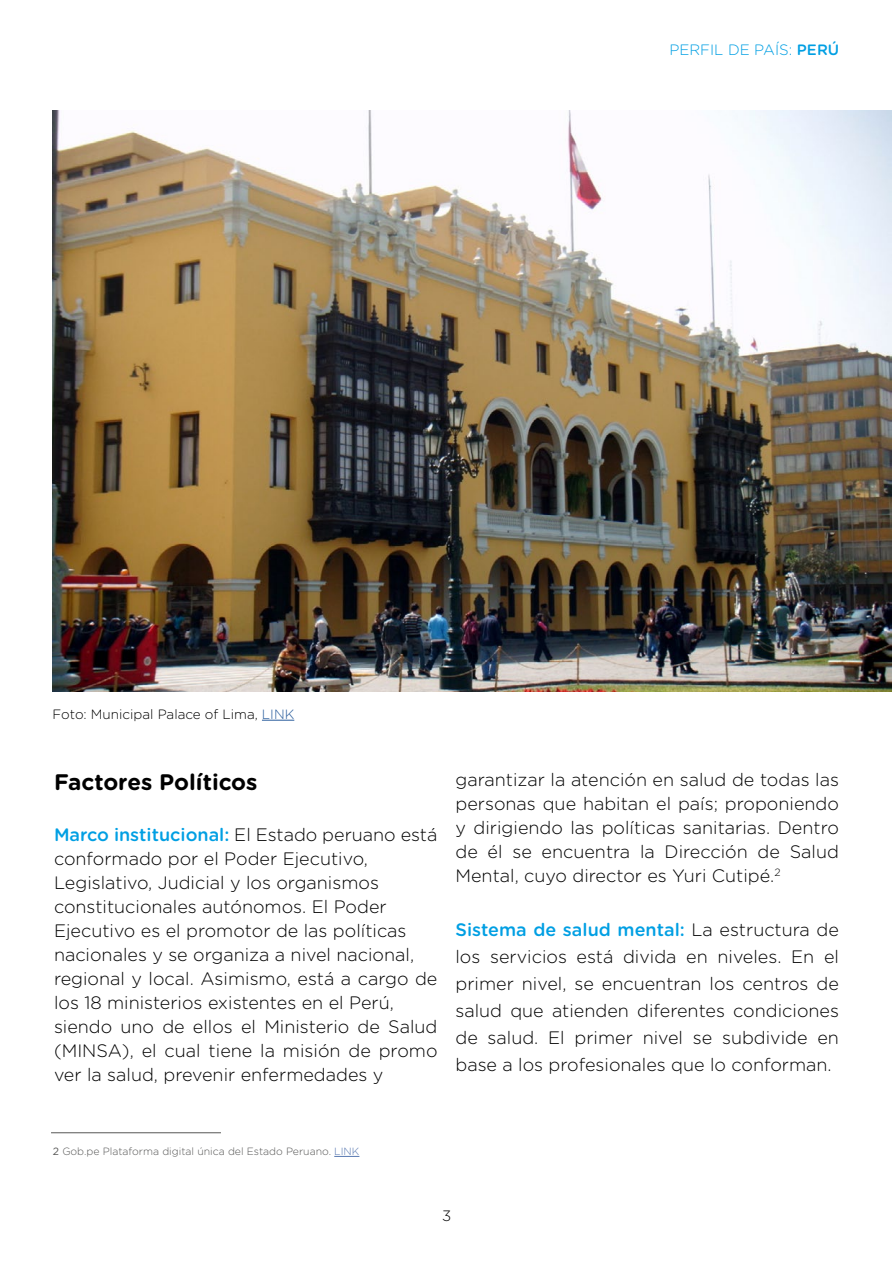
<style>
.page{position:relative;width:893px;height:1263px;background:#fff}
.page>*{position:absolute;margin:0;border:0;box-sizing:border-box;transform-origin:0 0}
.t1{font:700 22.5px "Gotham Rounded";color:#000}
.t2{font:300 18px/24px "Gotham Rounded";color:#000;text-align:justify}
.t3{font:300 15px "Gotham Rounded";color:#009fe3}
.t4{font:300 15px "Gotham Rounded";color:#000}
.t5{font:300 13.5px "Gotham Rounded";color:#000}
.t6{font:300 10.5px "Gotham Rounded";color:#575756}
.s1{font-weight:500}
.s2{color:#275b9b}
.s3{font-weight:500;color:#009fe3}
.s4{font-weight:400}
.s5{color:#5576af}
</style>
<div class="page">
<svg style="left:334px;top:1156px;width:25px;height:1px"></svg>
<hr style="left:51px;top:1132px;width:170px;height:1px;background:#575756">
<hr style="left:262px;top:720px;width:32px;height:1px;background:#275b9b">
<img style="left:53px;top:111px;width:839px;height:580px">
<p class="t3" style="left:669px;top:40px;width:171px">PERFIL DE PAÍS: <span class="s1">PERÚ</span></p>
<p class="t5" style="left:53px;top:705px;width:243px">Foto: Municipal Palace of Lima, <span class="s2">LINK</span></p>
<p class="t1" style="left:54px;top:765px;width:205px">Factores Políticos</p>
<p class="t2" style="left:54px;top:822px;width:385px;text-align:left"><span class="s3">Marco institucional:</span> El Estado peruano está conformado por el Poder Ejecutivo, Legislativo, Judicial y los organismos constitucionales autónomos. El Poder Ejecutivo es el promotor de las políticas nacionales y se organiza a nivel nacional, regional y local. Asimismo, está a cargo de los 18 ministerios existentes en el Perú, siendo uno de ellos el Ministerio de Salud (MINSA), el cual tiene la misión de promo ver la salud, prevenir enfermedades y</p>
<p class="t2" style="left:455px;top:767px;width:385px">garantizar la atención en salud de todas las personas que habitan el país; proponiendo y dirigiendo las políticas sanitarias. Dentro de él se encuentra la Dirección de Salud Mental, cuyo director es Yuri Cutipé.<sup>2</sup></p>
<p class="t2" style="left:455px;top:915px;width:385px;line-height:27px"><span class="s3">Sistema de salud mental:</span> La estructura de los servicios está divida en niveles. En el primer nivel, se encuentran los centros de salud que atienden diferentes condiciones de salud. El primer nivel se subdivide en base a los profesionales que lo conforman.</p>
<p class="t6" style="left:53px;top:1144px;width:308px"><span class="s4">2</span> Gob.pe Plataforma digital única del Estado Peruano. <span class="s5">LINK</span></p>
<p class="t4" style="left:442px;top:1206px;width:11px">3</p>
</div>
